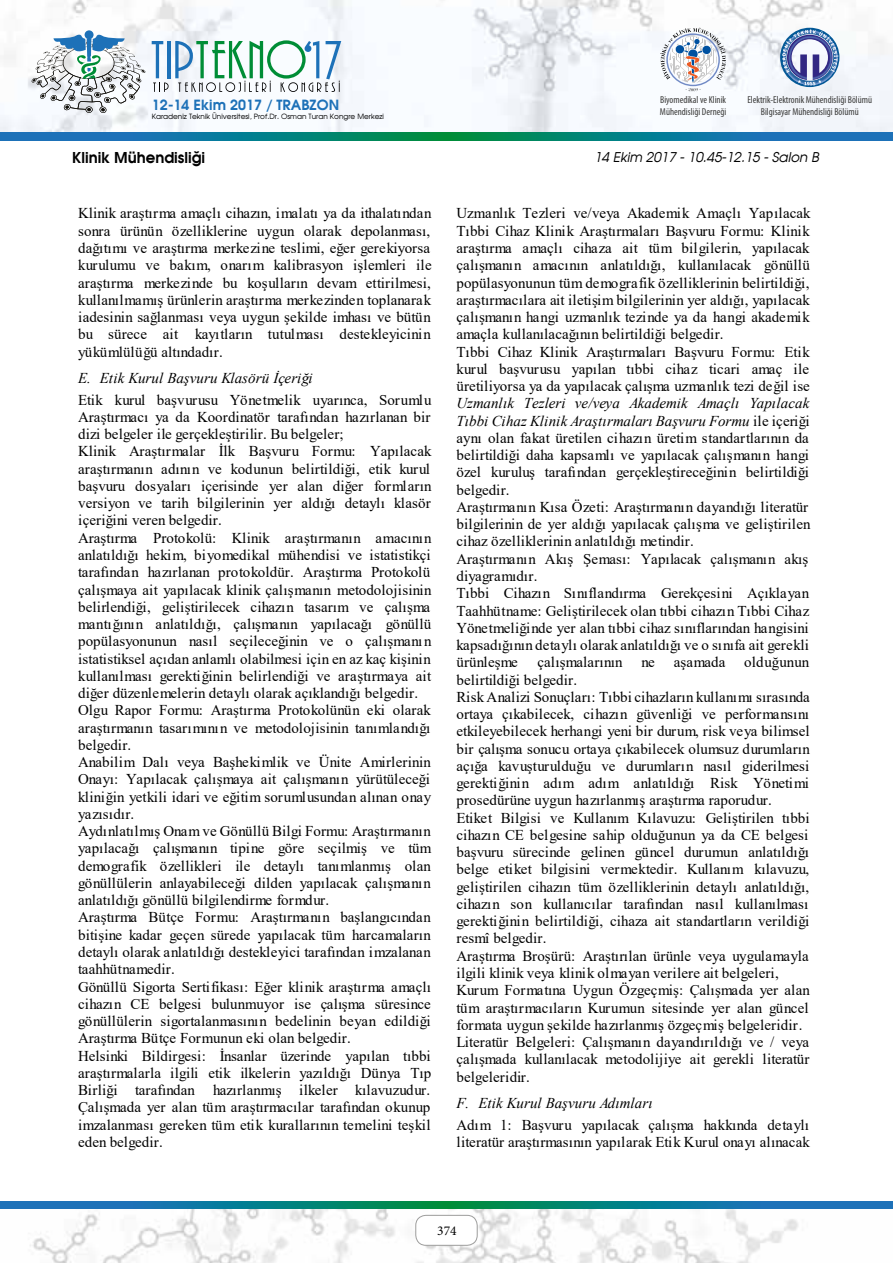
<style>
.page{position:relative;width:893px;height:1263px;background:#fff}
.page>*{position:absolute;margin:0;border:0;box-sizing:border-box;transform-origin:0 0}
.t1{font:15px/17.2px "Times New Roman";letter-spacing:.005em;color:#000}
.t2{font:italic 15px "Times New Roman";color:#000}
.t3{font:700 15px "Avalon";color:#000}
.t4{font:700 14.1px "Avalon";color:#1d71b8}
.t5{font:italic 13.5px "Avalon";color:#000}
.t6{font:13.5px "Minion Pro";color:#000}
.t7{font:condensed 10.05px/12.1px "Myriad Pro";color:#3c3c3b;text-align:center}
.t8{font:7.2px "Avalon Plain";color:#000}
.s1{font-style:italic}
</style>
<div class="page">
<img style="left:0;top:0;width:893px;height:133px">
<svg style="left:152px;top:41px;width:17px;height:51px"></svg>
<hr style="left:167px;top:41px;width:3px;height:37px;background:#1d71b8">
<svg style="left:175px;top:40px;width:166px;height:52px"></svg>
<svg style="left:85px;top:30px;width:9px;height:9px"></svg>
<svg style="left:32px;top:34px;width:113px;height:79px"></svg>
<svg style="left:660px;top:28px;width:66px;height:63px"></svg>
<svg style="left:780px;top:28px;width:59px;height:59px"></svg>
<svg style="left:0;top:133px;width:893px;height:7px;background:#0c7c8e"></svg>
<img style="left:0;top:1208px;width:893px;height:55px">
<svg style="left:0;top:1201px;width:893px;height:7px;background:#0c7c8e"></svg>
<div style="left:416px;top:1215px;width:61px;height:30px;background:#fff;border-radius:10px"></div>
<div style="left:416px;top:1215px;width:61px;height:30px;border:1px solid #9d9d9c;border-radius:10px"></div>
<p class="t4" style="left:152px;top:95px;width:189px">12-14 Ekim 2017 / TRABZON</p>
<p class="t8" style="left:152px;top:112px;width:234px">Karadeniz Teknik Üniversitesi, Prof.Dr. Osman Turan Kongre Merkezi</p>
<p class="t7" style="left:660px;top:93px;width:68px;text-align:left">Biyomedikal ve Klinik<br>Mühendisliği Derneği</p>
<p class="t7" style="left:747px;top:93px;width:126px">Elektrik-Elektronik Mühendisliği Bölümü<br>Bilgisayar Mühendisliği Bölümü</p>
<p class="t3" style="left:72px;top:148px;width:134px">Klinik Mühendisliği</p>
<p class="t5" style="left:594px;top:149px;width:226px">14 Ekim 2017 - 10.45-12.15 - Salon B</p>
<p class="t1" style="left:78px;top:204px;width:355px;text-align:justify">Klinik araştırma amaçlı cihazın, imalatı ya da ithalatından sonra ürünün özelliklerine uygun olarak depolanması, dağıtımı ve araştırma merkezine teslimi, eğer gerekiyorsa kurulumu ve bakım, onarım kalibrasyon işlemleri ile araştırma merkezinde bu koşulların devam ettirilmesi, kullanılmamış ürünlerin araştırma merkezinden toplanarak iadesinin sağlanması veya uygun şekilde imhası ve bütün bu sürece ait kayıtların tutulması destekleyicinin yükümlülüğü altındadır.</p>
<p class="t2" style="left:78px;top:367px;width:236px">E. Etik Kurul Başvuru Klasörü İçeriği</p>
<p class="t1" style="left:78px;top:390px;width:355px">Etik kurul başvurusu Yönetmelik uyarınca, Sorumlu Araştırmacı ya da Koordinatör tarafından hazırlanan bir dizi belgeler ile gerçekleştirilir. Bu belgeler;<br>Klinik Araştırmalar İlk Başvuru Formu: Yapılacak araştırmanın adının ve kodunun belirtildiği, etik kurul başvuru dosyaları içerisinde yer alan diğer formların versiyon ve tarih bilgilerinin yer aldığı detaylı klasör içeriğini veren belgedir.<br>Araştırma Protokolü: Klinik araştırmanın amacının anlatıldığı hekim, biyomedikal mühendisi ve istatistikçi tarafından hazırlanan protokoldür. Araştırma Protokolü çalışmaya ait yapılacak klinik çalışmanın metodolojisinin belirlendiği, geliştirilecek cihazın tasarım ve çalışma mantığının anlatıldığı, çalışmanın yapılacağı gönüllü popülasyonunun nasıl seçileceğinin ve o çalışmanın istatistiksel açıdan anlamlı olabilmesi için en az kaç kişinin kullanılması gerektiğinin belirlendiği ve araştırmaya ait diğer düzenlemelerin detaylı olarak açıklandığı belgedir.<br>Olgu Rapor Formu: Araştırma Protokolünün eki olarak araştırmanın tasarımının ve metodolojisinin tanımlandığı belgedir.<br>Anabilim Dalı veya Başhekimlik ve Ünite Amirlerinin Onayı: Yapılacak çalışmaya ait çalışmanın yürütüleceği kliniğin yetkili idari ve eğitim sorumlusundan alınan onay yazısıdır.<br>Aydınlatılmış Onam ve Gönüllü Bilgi Formu: Araştırmanın yapılacağı çalışmanın tipine göre seçilmiş ve tüm demografik özellikleri ile detaylı tanımlanmış olan gönüllülerin anlayabileceği dilden yapılacak çalışmanın anlatıldığı gönüllü bilgilendirme formdur.<br>Araştırma Bütçe Formu: Araştırmanın başlangıcından bitişine kadar geçen sürede yapılacak tüm harcamaların detaylı olarak anlatıldığı destekleyici tarafından imzalanan taahhütnamedir.<br>Gönüllü Sigorta Sertifikası: Eğer klinik araştırma amaçlı cihazın CE belgesi bulunmuyor ise çalışma süresince gönüllülerin sigortalanmasının bedelinin beyan edildiği Araştırma Bütçe Formunun eki olan belgedir.<br>Helsinki Bildirgesi: İnsanlar üzerinde yapılan tıbbi araştırmalarla ilgili etik ilkelerin yazıldığı Dünya Tıp Birliği tarafından hazırlanmış ilkeler kılavuzudur.<br>Çalışmada yer alan tüm araştırmacılar tarafından okunup imzalanması gereken tüm etik kurallarının temelini teşkil eden belgedir.</p>
<p class="t1" style="left:457px;top:204px;width:356px">Uzmanlık Tezleri ve/veya Akademik Amaçlı Yapılacak Tıbbi Cihaz Klinik Araştırmaları Başvuru Formu: Klinik araştırma amaçlı cihaza ait tüm bilgilerin, yapılacak çalışmanın amacının anlatıldığı, kullanılacak gönüllü popülasyonunun tüm demografik özelliklerinin belirtildiği, araştırmacılara ait iletişim bilgilerinin yer aldığı, yapılacak çalışmanın hangi uzmanlık tezinde ya da hangi akademik amaçla kullanılacağının belirtildiği belgedir.<br>Tıbbi Cihaz Klinik Araştırmaları Başvuru Formu: Etik kurul başvurusu yapılan tıbbi cihaz ticari amaç ile üretiliyorsa ya da yapılacak çalışma uzmanlık tezi değil ise</p>
<p class="t1" style="left:457px;top:394px;width:356px"><span class="s1">Uzmanlık Tezleri ve/veya Akademik Amaçlı Yapılacak Tıbbi Cihaz Klinik Araştırmaları Başvuru Formu</span> ile içeriği aynı olan fakat üretilen cihazın üretim standartlarının da belirtildiği daha kapsamlı ve yapılacak çalışmanın hangi özel kuruluş tarafından gerçekleştireceğinin belirtildiği belgedir.<br>Araştırmanın Kısa Özeti: Araştırmanın dayandığı literatür bilgilerinin de yer aldığı yapılacak çalışma ve geliştirilen cihaz özelliklerinin anlatıldığı metindir.<br>Araştırmanın Akış Şeması: Yapılacak çalışmanın akış diyagramıdır.<br>Tıbbi Cihazın Sınıflandırma Gerekçesini Açıklayan Taahhütname: Geliştirilecek olan tıbbi cihazın Tıbbi Cihaz Yönetmeliğinde yer alan tıbbi cihaz sınıflarından hangisini kapsadığının detaylı olarak anlatıldığı ve o sınıfa ait gerekli ürünleşme</p>
<p class="t1" style="left:537px;top:653px;width:119px">çalışmalarının ne</p>
<p class="t1" style="left:674px;top:653px;width:53px">aşamada</p>
<p class="t1" style="left:744px;top:653px;width:67px">olduğunun</p>
<p class="t1" style="left:457px;top:670px;width:355px">belirtildiği belgedir.<br>Risk Analizi Sonuçları: Tıbbi cihazların kullanımı sırasında ortaya çıkabilecek, cihazın güvenliği ve performansını etkileyebilecek herhangi yeni bir durum, risk veya bilimsel bir çalışma sonucu ortaya çıkabilecek olumsuz durumların açığa kavuşturulduğu ve durumların nasıl giderilmesi gerektiğinin adım adım anlatıldığı Risk Yönetimi prosedürüne uygun hazırlanmış araştırma raporudur.<br>Etiket Bilgisi ve Kullanım Kılavuzu: Geliştirilen tıbbi cihazın CE belgesine sahip olduğunun ya da CE belgesi başvuru sürecinde gelinen güncel durumun anlatıldığı belge etiket bilgisini vermektedir. Kullanım kılavuzu, geliştirilen cihazın tüm özelliklerinin detaylı anlatıldığı, cihazın son kullanıcılar tarafından nasıl kullanılması gerektiğinin belirtildiği, cihaza ait standartların verildiği resmî belgedir.<br>Araştırma Broşürü: Araştırılan ürünle veya uygulamayla ilgili klinik veya klinik olmayan verilere ait belgeleri, Kurum Formatına Uygun Özgeçmiş: Çalışmada yer alan tüm araştırmacıların Kurumun sitesinde yer alan güncel formata uygun şekilde hazırlanmış özgeçmiş belgeleridir.<br>Literatür Belgeleri: Çalışmanın dayandırıldığı ve / veya çalışmada kullanılacak metodolijiye ait gerekli literatür belgeleridir.</p>
<p class="t2" style="left:457px;top:1092px;width:198px">F. Etik Kurul Başvuru Adımları</p>
<p class="t1" style="left:457px;top:1115px;width:355px">Adım 1: Başvuru yapılacak çalışma hakkında detaylı literatür araştırmasının yapılarak Etik Kurul onayı alınacak</p>
<p class="t6" style="left:437px;top:1222px;width:21px">374</p>
</div>
